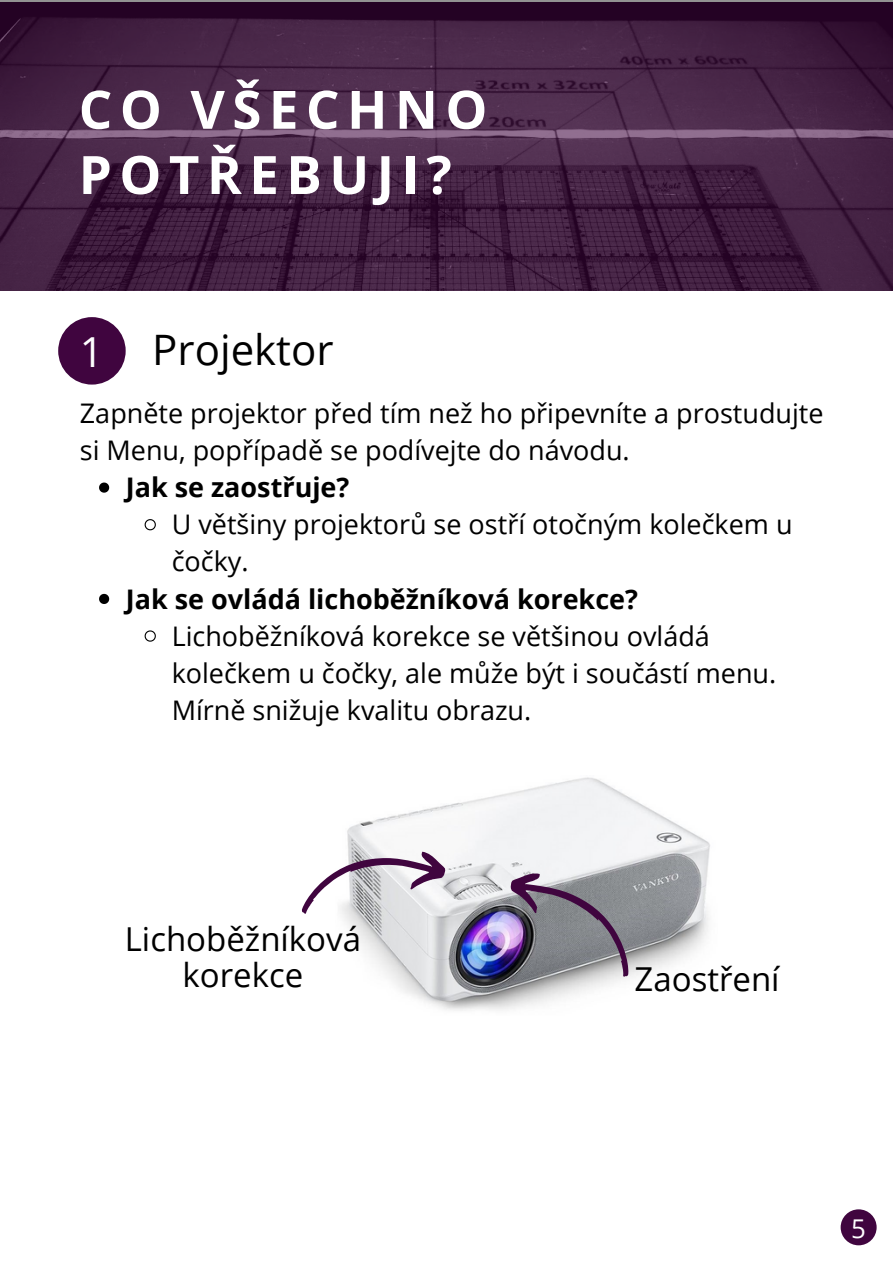
<style>
.page{position:relative;width:893px;height:1264px;background:#fff}
.page>*{position:absolute;margin:0;border:0;box-sizing:border-box;transform-origin:0 0}
.t1{font:700 52.95px/65.2px "Open Sans";letter-spacing:.14em;color:#fff}
.t2{font:42px "Open Sans";color:#000}
.t3{font:33px/36px "Open Sans";color:#000;text-align:center}
.t4{font:27px/37px "Open Sans";color:#000}
.t5{font:700 27px "Open Sans";color:#000}
.t6{font:25.8px "Open Sans";color:#fff}
.s1{font-size:41.4px;color:#fff}
</style>
<div class="page">
<div style="left:58px;top:317px;width:68px;height:67px;background:#40053f;border-radius:50%"></div>
<svg style="left:99px;top:482px;width:10px;height:10px"></svg>
<svg style="left:144px;top:519px;width:12px;height:12px"></svg>
<svg style="left:99px;top:594px;width:10px;height:10px"></svg>
<svg style="left:144px;top:630px;width:12px;height:12px"></svg>
<div style="left:840px;top:1209px;width:36px;height:36px;background:#40053f;border-radius:50%"></div>
<img style="left:342px;top:777px;width:368px;height:234px">
<svg style="left:502px;top:858px;width:148px;height:120px;background:#948f9b"></svg>
<img style="left:0;top:0;width:892px;height:290px">
<svg style="left:301px;top:842px;width:148px;height:72px"></svg>
<h1 class="t1" style="left:79px;top:76px;width:410px">CO VŠECHNO<br>POTŘEBUJI?</h1>
<h2 class="t2" style="left:80px;top:320px;width:255px"><span class="s1">1</span> Projektor</h2>
<p class="t4" style="left:80px;top:394px;width:745px">Zapněte projektor před tím než ho připevníte a prostudujte si Menu, popřípadě se podívejte do návodu.</p>
<p class="t5" style="left:126px;top:468px;width:225px">Jak se zaostřuje?</p>
<p class="t4" style="left:172px;top:505px;width:622px">U většiny projektorů se ostří otočným kolečkem u čočky.</p>
<p class="t5" style="left:126px;top:579px;width:513px">Jak se ovládá lichoběžníková korekce?</p>
<p class="t4" style="left:172px;top:616px;width:606px">Lichoběžníková korekce se většinou ovládá kolečkem u čočky, ale může být i součástí menu.<br>Mírně snižuje kvalitu obrazu.</p>
<p class="t3" style="left:125px;top:919px;width:238px">Lichoběžníková korekce</p>
<p class="t3" style="left:634px;top:960px;width:146px">Zaostření</p>
<p class="t6" style="left:851px;top:1210px;width:16px">5</p>
</div>
